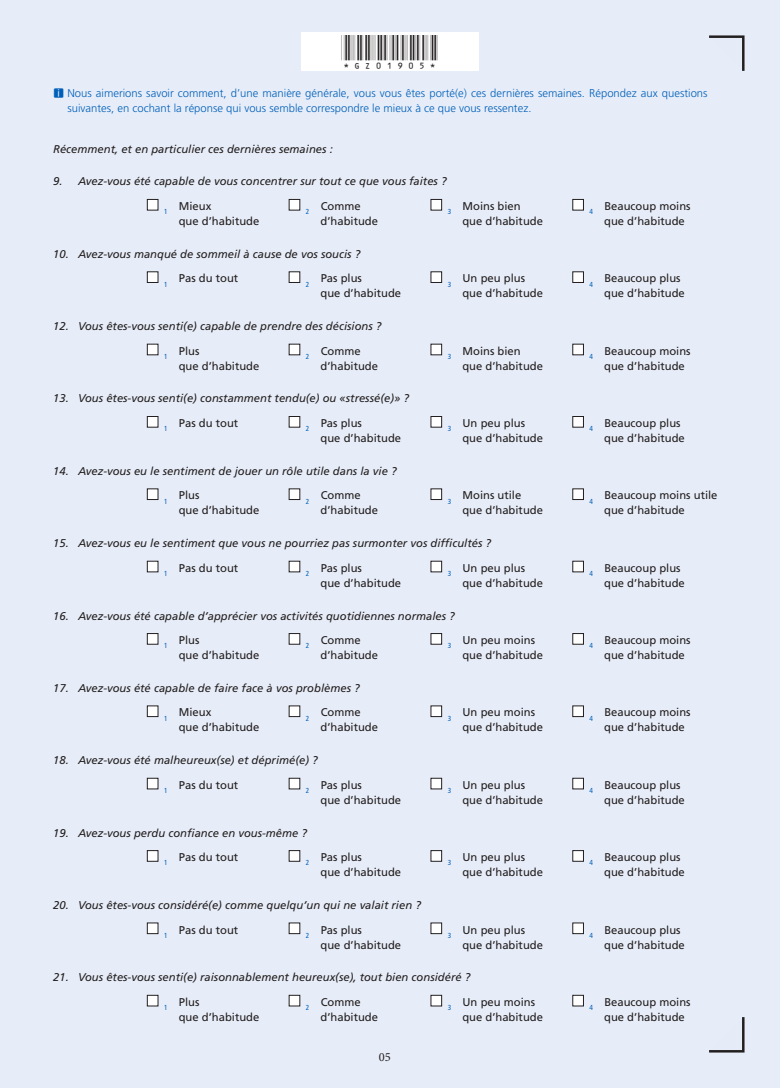
<style>
.page{position:relative;width:780px;height:1088px;background:#e7edf8}
.page>*{position:absolute;margin:0;border:0;box-sizing:border-box;transform-origin:0 0}
.t1{font:33.75px "C39 Hr P24 Dh Tt";color:#231f20}
.t2{font:12.5px "Minion Pro";color:#231f20}
.t3{font:11.25px/15px "Frutiger";color:#231f20}
.t4{font:italic 11.25px/24.6px "Frutiger";color:#231f20}
.t5{font:300 11.25px/15px "Frutiger";color:#005fb9}
.s1{font-family:"Meiryo UI";font-weight:400}
.s2{font-style:normal}
</style>
<div class="page">
<svg style="left:709px;top:35px;width:36px;height:36px"></svg>
<svg style="left:709px;top:1017px;width:36px;height:36px"></svg>
<div style="left:301px;top:32px;width:177px;height:39px;background:#fff"></div>
<svg style="left:146px;top:198px;width:13px;height:13px"></svg>
<svg style="left:288px;top:198px;width:13px;height:13px"></svg>
<svg style="left:430px;top:198px;width:12px;height:13px"></svg>
<svg style="left:572px;top:198px;width:12px;height:13px"></svg>
<svg style="left:146px;top:271px;width:13px;height:12px"></svg>
<svg style="left:288px;top:271px;width:13px;height:12px"></svg>
<svg style="left:430px;top:271px;width:12px;height:12px"></svg>
<svg style="left:572px;top:271px;width:12px;height:12px"></svg>
<svg style="left:146px;top:343px;width:13px;height:13px"></svg>
<svg style="left:288px;top:343px;width:13px;height:13px"></svg>
<svg style="left:430px;top:343px;width:12px;height:13px"></svg>
<svg style="left:572px;top:343px;width:12px;height:13px"></svg>
<svg style="left:146px;top:416px;width:13px;height:12px"></svg>
<svg style="left:288px;top:416px;width:13px;height:12px"></svg>
<svg style="left:430px;top:416px;width:12px;height:12px"></svg>
<svg style="left:572px;top:416px;width:12px;height:12px"></svg>
<svg style="left:146px;top:488px;width:13px;height:12px"></svg>
<svg style="left:288px;top:488px;width:13px;height:12px"></svg>
<svg style="left:430px;top:488px;width:12px;height:12px"></svg>
<svg style="left:572px;top:488px;width:12px;height:12px"></svg>
<svg style="left:146px;top:560px;width:13px;height:13px"></svg>
<svg style="left:288px;top:560px;width:13px;height:13px"></svg>
<svg style="left:430px;top:560px;width:12px;height:13px"></svg>
<svg style="left:572px;top:560px;width:12px;height:13px"></svg>
<svg style="left:146px;top:633px;width:13px;height:12px"></svg>
<svg style="left:288px;top:633px;width:13px;height:12px"></svg>
<svg style="left:430px;top:633px;width:12px;height:12px"></svg>
<svg style="left:572px;top:633px;width:12px;height:12px"></svg>
<svg style="left:146px;top:705px;width:13px;height:12px"></svg>
<svg style="left:288px;top:705px;width:13px;height:12px"></svg>
<svg style="left:430px;top:705px;width:12px;height:12px"></svg>
<svg style="left:572px;top:705px;width:12px;height:12px"></svg>
<svg style="left:146px;top:777px;width:13px;height:13px"></svg>
<svg style="left:288px;top:777px;width:13px;height:13px"></svg>
<svg style="left:430px;top:777px;width:12px;height:13px"></svg>
<svg style="left:572px;top:777px;width:12px;height:13px"></svg>
<svg style="left:146px;top:850px;width:13px;height:12px"></svg>
<svg style="left:288px;top:850px;width:13px;height:12px"></svg>
<svg style="left:430px;top:850px;width:12px;height:12px"></svg>
<svg style="left:572px;top:850px;width:12px;height:12px"></svg>
<svg style="left:146px;top:922px;width:13px;height:12px"></svg>
<svg style="left:288px;top:922px;width:13px;height:12px"></svg>
<svg style="left:430px;top:922px;width:12px;height:12px"></svg>
<svg style="left:572px;top:922px;width:12px;height:12px"></svg>
<svg style="left:146px;top:994px;width:13px;height:13px"></svg>
<svg style="left:288px;top:994px;width:13px;height:13px"></svg>
<svg style="left:430px;top:994px;width:12px;height:13px"></svg>
<svg style="left:572px;top:994px;width:12px;height:13px"></svg>
<h1 class="t1" style="left:341px;top:35px;width:99px">*GZ01905*</h1>
<p class="t5" style="left:67px;top:86px;width:641px;text-indent:-14px"><span class="s1">ㅈ</span> Nous aimerions savoir comment, d’une manière générale, vous vous êtes porté(e) ces dernières semaines. Répondez aux questions suivantes, en cochant la réponse qui vous semble correspondre le mieux à ce que vous ressentez.</p>
<p class="t4" style="left:53px;top:137px;width:281px">Récemment, et en particulier ces dernières semaines :</p>
<p class="t4" style="left:164px;top:169px;width:284px;text-indent:-111px">9. Avez-vous été capable de vous concentrer sur tout ce que vous faites ?<br><sub>1</sub> <span class="s2">Mieux</span></p>
<p class="t3" style="left:179px;top:214px;width:82px">que d’habitude</p>
<p class="t3" style="left:320px;top:199px;width:59px;text-indent:-15px"><sub>2</sub> Comme d’habitude</p>
<p class="t3" style="left:462px;top:199px;width:82px;text-indent:-15px"><sub>3</sub> Moins bien que d’habitude</p>
<p class="t3" style="left:604px;top:199px;width:88px;text-indent:-15px"><sub>4</sub> Beaucoup moins que d’habitude</p>
<p class="t4" style="left:164px;top:242px;width:198px;text-indent:-111px">10. Avez-vous manqué de sommeil à cause de vos soucis ?<br><sub>1</sub> <span class="s2">Pas du tout</span></p>
<p class="t3" style="left:320px;top:271px;width:82px;text-indent:-15px"><sub>2</sub> Pas plus<br>que d’habitude</p>
<p class="t3" style="left:462px;top:271px;width:82px;text-indent:-15px"><sub>3</sub> Un peu plus que d’habitude</p>
<p class="t3" style="left:604px;top:271px;width:82px;text-indent:-15px"><sub>4</sub> Beaucoup plus que d’habitude</p>
<p class="t4" style="left:164px;top:314px;width:219px;text-indent:-111px">12. Vous êtes-vous senti(e) capable de prendre des décisions ?<br><sub>1</sub> <span class="s2">Plus</span></p>
<p class="t3" style="left:179px;top:358px;width:82px">que d’habitude</p>
<p class="t3" style="left:320px;top:343px;width:59px;text-indent:-15px"><sub>2</sub> Comme d’habitude</p>
<p class="t3" style="left:462px;top:343px;width:82px;text-indent:-15px"><sub>3</sub> Moins bien que d’habitude</p>
<p class="t3" style="left:604px;top:343px;width:88px;text-indent:-15px"><sub>4</sub> Beaucoup moins que d’habitude</p>
<p class="t4" style="left:164px;top:386px;width:246px;text-indent:-111px">13. Vous êtes-vous senti(e) constamment tendu(e) ou «stressé(e)» ?<br><sub>1</sub> <span class="s2">Pas du tout</span></p>
<p class="t3" style="left:320px;top:416px;width:82px;text-indent:-15px"><sub>2</sub> Pas plus<br>que d’habitude</p>
<p class="t3" style="left:462px;top:416px;width:82px;text-indent:-15px"><sub>3</sub> Un peu plus que d’habitude</p>
<p class="t3" style="left:604px;top:416px;width:82px;text-indent:-15px"><sub>4</sub> Beaucoup plus que d’habitude</p>
<p class="t4" style="left:164px;top:459px;width:234px;text-indent:-111px">14. Avez-vous eu le sentiment de jouer un rôle utile dans la vie ?<br><sub>1</sub> <span class="s2">Plus</span></p>
<p class="t3" style="left:179px;top:503px;width:82px">que d’habitude</p>
<p class="t3" style="left:320px;top:488px;width:59px;text-indent:-15px"><sub>2</sub> Comme d’habitude</p>
<p class="t3" style="left:462px;top:488px;width:82px;text-indent:-15px"><sub>3</sub> Moins utile que d’habitude</p>
<p class="t3" style="left:604px;top:488px;width:115px;text-indent:-15px"><sub>4</sub> Beaucoup moins utile que d’habitude</p>
<p class="t4" style="left:164px;top:531px;width:328px;text-indent:-111px">15. Avez-vous eu le sentiment que vous ne pourriez pas surmonter vos difficultés ?<br><sub>1</sub> <span class="s2">Pas du tout</span></p>
<p class="t3" style="left:320px;top:560px;width:82px;text-indent:-15px"><sub>2</sub> Pas plus<br>que d’habitude</p>
<p class="t3" style="left:462px;top:560px;width:82px;text-indent:-15px"><sub>3</sub> Un peu plus que d’habitude</p>
<p class="t3" style="left:604px;top:560px;width:82px;text-indent:-15px"><sub>4</sub> Beaucoup plus que d’habitude</p>
<p class="t4" style="left:164px;top:603px;width:292px;text-indent:-111px">16. Avez-vous été capable d’apprécier vos activités quotidiennes normales ?<br><sub>1</sub> <span class="s2">Plus</span></p>
<p class="t3" style="left:179px;top:648px;width:82px">que d’habitude</p>
<p class="t3" style="left:320px;top:633px;width:59px;text-indent:-15px"><sub>2</sub> Comme d’habitude</p>
<p class="t3" style="left:462px;top:633px;width:82px;text-indent:-15px"><sub>3</sub> Un peu moins que d’habitude</p>
<p class="t3" style="left:604px;top:633px;width:88px;text-indent:-15px"><sub>4</sub> Beaucoup moins que d’habitude</p>
<p class="t4" style="left:164px;top:676px;width:197px;text-indent:-111px">17. Avez-vous été capable de faire face à vos problèmes ?<br><sub>1</sub> <span class="s2">Mieux</span></p>
<p class="t3" style="left:179px;top:720px;width:82px">que d’habitude</p>
<p class="t3" style="left:320px;top:705px;width:59px;text-indent:-15px"><sub>2</sub> Comme d’habitude</p>
<p class="t3" style="left:462px;top:705px;width:82px;text-indent:-15px"><sub>3</sub> Un peu moins que d’habitude</p>
<p class="t3" style="left:604px;top:705px;width:88px;text-indent:-15px"><sub>4</sub> Beaucoup moins que d’habitude</p>
<p class="t4" style="left:164px;top:748px;width:155px;text-indent:-111px">18. Avez-vous été malheureux(se) et déprimé(e) ?<br><sub>1</sub> <span class="s2">Pas du tout</span></p>
<p class="t3" style="left:320px;top:777px;width:82px;text-indent:-15px"><sub>2</sub> Pas plus<br>que d’habitude</p>
<p class="t3" style="left:462px;top:777px;width:82px;text-indent:-15px"><sub>3</sub> Un peu plus que d’habitude</p>
<p class="t3" style="left:604px;top:777px;width:82px;text-indent:-15px"><sub>4</sub> Beaucoup plus que d’habitude</p>
<p class="t4" style="left:164px;top:820px;width:145px;text-indent:-111px">19. Avez-vous perdu confiance en vous-même ?<br><sub>1</sub> <span class="s2">Pas du tout</span></p>
<p class="t3" style="left:320px;top:850px;width:82px;text-indent:-15px"><sub>2</sub> Pas plus<br>que d’habitude</p>
<p class="t3" style="left:462px;top:850px;width:82px;text-indent:-15px"><sub>3</sub> Un peu plus que d’habitude</p>
<p class="t3" style="left:604px;top:850px;width:82px;text-indent:-15px"><sub>4</sub> Beaucoup plus que d’habitude</p>
<p class="t4" style="left:164px;top:893px;width:258px;text-indent:-111px">20. Vous êtes-vous considéré(e) comme quelqu’un qui ne valait rien ?<br><sub>1</sub> <span class="s2">Pas du tout</span></p>
<p class="t3" style="left:320px;top:922px;width:82px;text-indent:-15px"><sub>2</sub> Pas plus<br>que d’habitude</p>
<p class="t3" style="left:462px;top:922px;width:82px;text-indent:-15px"><sub>3</sub> Un peu plus que d’habitude</p>
<p class="t3" style="left:604px;top:922px;width:82px;text-indent:-15px"><sub>4</sub> Beaucoup plus que d’habitude</p>
<p class="t4" style="left:164px;top:965px;width:308px;text-indent:-111px">21. Vous êtes-vous senti(e) raisonnablement heureux(se), tout bien considéré ?<br><sub>1</sub> <span class="s2">Plus</span></p>
<p class="t3" style="left:179px;top:1009px;width:82px">que d’habitude</p>
<p class="t3" style="left:320px;top:994px;width:59px;text-indent:-15px"><sub>2</sub> Comme d’habitude</p>
<p class="t3" style="left:462px;top:994px;width:82px;text-indent:-15px"><sub>3</sub> Un peu moins que d’habitude</p>
<p class="t3" style="left:604px;top:994px;width:88px;text-indent:-15px"><sub>4</sub> Beaucoup moins que d’habitude</p>
<p class="t2" style="left:378px;top:1048px;width:13px">05</p>
</div>
